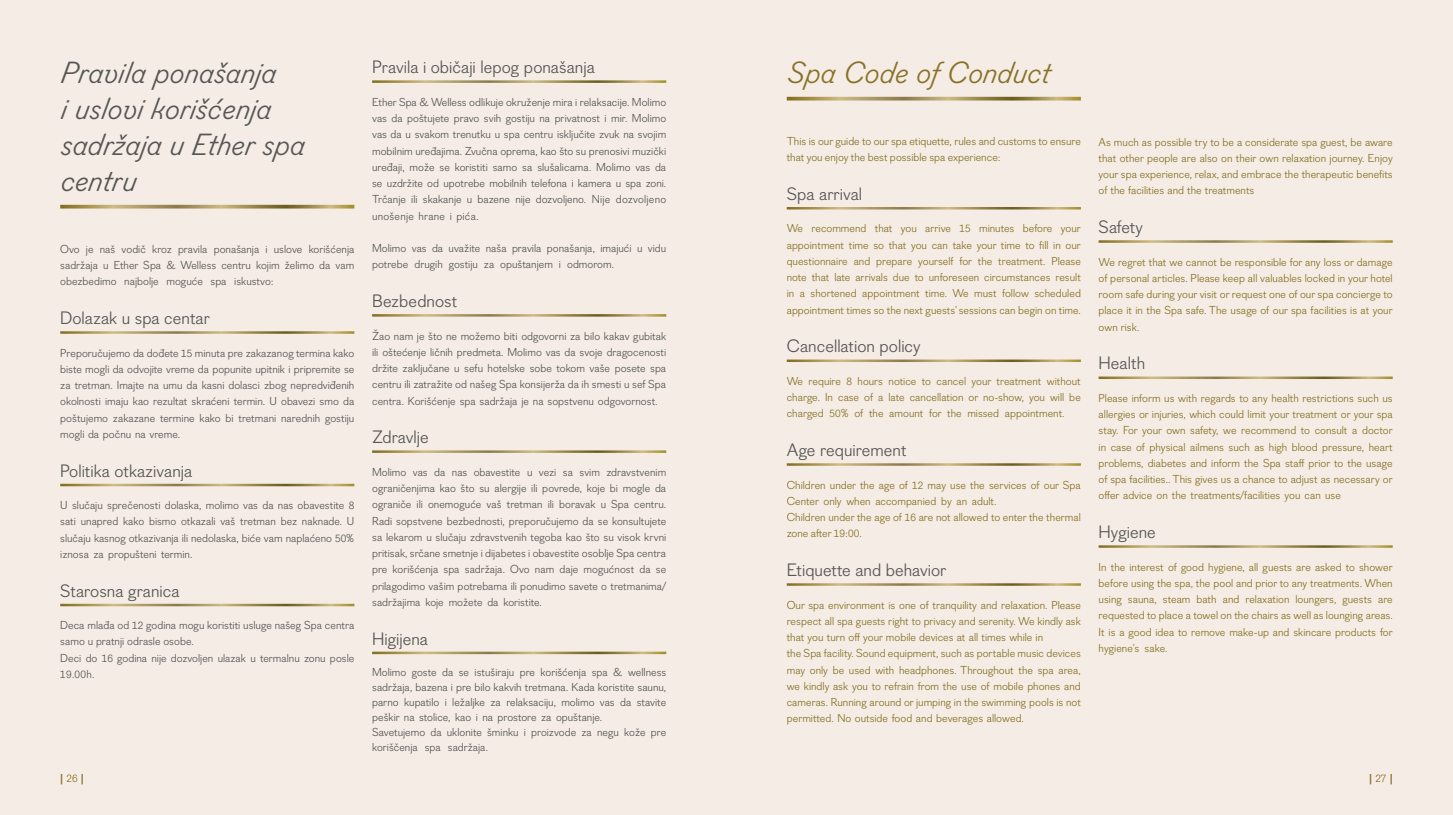
<style>
.page{position:relative;width:1453px;height:815px;background:#f5ede5}
.page>*{position:absolute;margin:0;border:0;box-sizing:border-box;transform-origin:0 0}
.t1{font:italic 30px/36px "Figgins Sans";color:#575756}
.t2{font:italic 30px "Figgins Sans";color:#887229}
.t3{font:17.5px "Figgins Sans";color:#575756}
.t4{font:11.25px/16.2px "Figgins Sans";color:#575756;text-align:justify}
.t5{font:11.25px/16.2px "Figgins Sans";color:#887229;text-align:justify}
.t6{font:700 11.25px "Figgins Sans";color:#887229}
.s1{font-weight:400}
</style>
<div class="page">
<svg style="left:60px;top:205px;width:294px;height:4px"></svg>
<hr style="left:60px;top:331px;width:294px;height:3px;background:#fff">
<hr style="left:60px;top:484px;width:294px;height:2px;background:#fff">
<hr style="left:60px;top:604px;width:294px;height:2px;background:#fff">
<hr style="left:372px;top:80px;width:294px;height:3px;background:#fff">
<hr style="left:372px;top:314px;width:294px;height:3px;background:#fff">
<hr style="left:372px;top:450px;width:294px;height:3px;background:#fff">
<hr style="left:372px;top:652px;width:294px;height:2px;background:#fff">
<svg style="left:787px;top:97px;width:294px;height:4px"></svg>
<hr style="left:787px;top:207px;width:294px;height:3px;background:#fff">
<hr style="left:787px;top:360px;width:294px;height:2px;background:#fff">
<hr style="left:787px;top:463px;width:294px;height:3px;background:#fff">
<hr style="left:787px;top:583px;width:294px;height:3px;background:#fff">
<hr style="left:1098px;top:240px;width:295px;height:3px;background:#fff">
<hr style="left:1098px;top:377px;width:295px;height:2px;background:#fff">
<hr style="left:1098px;top:545px;width:295px;height:3px;background:#fff">
<h1 class="t1" style="left:60px;top:55px;width:246px">Pravila ponašanja<br>i uslovi korišćenja sadržaja u Ether spa centru</h1>
<p class="t4" style="left:60px;top:241px;width:296px">Ovo je naš vodič kroz pravila ponašanja i uslove korišćenja sadržaja u Ether Spa &amp; Welless centru kojim želimo da vam obezbedimo najbolje moguće spa iskustvo:</p>
<h2 class="t3" style="left:60px;top:308px;width:151px">Dolazak u spa centar</h2>
<p class="t4" style="left:60px;top:345px;width:296px">Preporučujemo da dođete 15 minuta pre zakazanog termina kako biste mogli da odvojite vreme da popunite upitnik i pripremite se za tretman. Imajte na umu da kasni dolasci zbog nepredviđenih okolnosti imaju kao rezultat skraćeni termin. U obavezi smo da poštujemo zakazane termine kako bi tretmani narednih gostiju mogli da počnu na vreme.</p>
<h2 class="t3" style="left:60px;top:460px;width:134px">Politika otkazivanja</h2>
<p class="t4" style="left:60px;top:498px;width:296px">U slučaju sprečenosti dolaska, molimo vas da nas obavestite 8 sati unapred kako bismo otkazali vaš tretman bez naknade. U slučaju kasnog otkazivanja ili nedolaska, biće vam naplaćeno 50% iznosa za propušteni termin.</p>
<h2 class="t3" style="left:60px;top:580px;width:121px">Starosna granica</h2>
<p class="t4" style="left:60px;top:618px;width:296px;text-align:left">Deca mlađa od 12 godina mogu koristiti usluge našeg Spa centra samo u pratnji odrasle osobe.<br>Deci do 16 godina nije dozvoljen ulazak u termalnu zonu posle 19.00h.</p>
<h2 class="t3" style="left:372px;top:57px;width:224px">Pravila i običaji lepog ponašanja</h2>
<p class="t4" style="left:372px;top:94px;width:296px">Ether Spa &amp; Welless odlikuje okruženje mira i relaksacije. Molimo vas da poštujete pravo svih gostiju na privatnost i mir. Molimo vas da u svakom trenutku u spa centru isključite zvuk na svojim mobilnim uređajima. Zvučna oprema, kao što su prenosivi muzički uređaji, može se koristiti samo sa slušalicama. Molimo vas da se uzdržite od upotrebe mobilnih telefona i kamera u spa zoni.<br>Trčanje ili skakanje u bazene nije dozvoljeno. Nije dozvoljeno unošenje hrane i pića.</p>
<p class="t4" style="left:372px;top:240px;width:296px">Molimo vas da uvažite naša pravila ponašanja, imajući u vidu potrebe drugih gostiju za opuštanjem i odmorom.</p>
<h2 class="t3" style="left:372px;top:291px;width:87px">Bezbednost</h2>
<p class="t4" style="left:372px;top:328px;width:296px">Žao nam je što ne možemo biti odgovorni za bilo kakav gubitak ili oštećenje ličnih predmeta. Molimo vas da svoje dragocenosti držite zaključane u sefu hotelske sobe tokom vaše posete spa centru ili zatražite od našeg Spa konsijerža da ih smesti u sef Spa centra. Korišćenje spa sadržaja je na sopstvenu odgovornost.</p>
<h2 class="t3" style="left:372px;top:427px;width:58px">Zdravlje</h2>
<p class="t4" style="left:372px;top:464px;width:296px">Molimo vas da nas obavestite u vezi sa svim zdravstvenim ograničenjima kao što su alergije ili povrede, koje bi mogle da ograniče ili onemoguće vaš tretman ili boravak u Spa centru.<br>Radi sopstvene bezbednosti, preporučujemo da se konsultujete sa lekarom u slučaju zdravstvenih tegoba kao što su visok krvni pritisak, srčane smetnje i dijabetes i obavestite osoblje Spa centra pre korišćenja spa sadržaja. Ovo nam daje mogućnost da se prilagodimo vašim potrebama ili ponudimo savete o tretmanima/ sadržajima koje možete da koristite.</p>
<h2 class="t3" style="left:372px;top:628px;width:58px">Higijena</h2>
<p class="t4" style="left:372px;top:665px;width:296px;line-height:15px;text-align:left">Molimo goste da se istuširaju pre korišćenja spa &amp; wellness sadržaja, bazena i pre bilo kakvih tretmana. Kada koristite saunu, parno kupatilo i ležaljke za relaksaciju, molimo vas da stavite peškir na stolice, kao i na prostore za opuštanje.<br>Savetujemo da uklonite šminku i proizvode za negu kože pre koriščenja spa sadržaja.</p>
<h1 class="t2" style="left:787px;top:54px;width:265px">Spa Code of Conduct</h1>
<p class="t5" style="left:787px;top:133px;width:296px">This is our guide to our spa etiquette, rules and customs to ensure that you enjoy the best possible spa experience:</p>
<h2 class="t3" style="left:787px;top:183px;width:77px">Spa arrival</h2>
<p class="t5" style="left:787px;top:221px;width:296px">We recommend that you arrive 15 minutes before your appointment time so that you can take your time to fill in our questionnaire and prepare yourself for the treatment. Please note that late arrivals due to unforeseen circumstances result in a shortened appointment time. We must follow scheduled appointment times so the next guests’ sessions can begin on time.</p>
<h2 class="t3" style="left:787px;top:336px;width:135px">Cancellation policy</h2>
<p class="t5" style="left:787px;top:373px;width:296px">We require 8 hours notice to cancel your treatment without charge. In case of a late cancellation or no-show, you will be charged 50% of the amount for the missed appointment.</p>
<h2 class="t3" style="left:787px;top:440px;width:121px">Age requirement</h2>
<p class="t5" style="left:787px;top:477px;width:296px;text-align:left">Children under the age of 12 may use the services of our Spa Center only when accompanied by an adult.<br>Children under the age of 16 are not allowed to enter the thermal zone after 19:00.</p>
<h2 class="t3" style="left:787px;top:560px;width:161px">Etiquette and behavior</h2>
<p class="t5" style="left:787px;top:597px;width:296px;text-align:left">Our spa environment is one of tranquility and relaxation. Please respect all spa guests right to privacy and serenity. We kindly ask that you turn off your mobile devices at all times while in<br>the Spa facility. Sound equipment, such as portable music devices may only be used with headphones. Throughout the spa area, we kindly ask you to refrain from the use of mobile phones and cameras. Running around or jumping in the swimming pools is not permitted. No outside food and beverages allowed.</p>
<p class="t5" style="left:1098px;top:134px;width:296px">As much as possible try to be a considerate spa guest, be aware that other people are also on their own relaxation journey. Enjoy your spa experience, relax, and embrace the therapeutic benefits of the facilities and the treatments</p>
<h2 class="t3" style="left:1098px;top:217px;width:46px">Safety</h2>
<p class="t5" style="left:1098px;top:254px;width:296px">We regret that we cannot be responsible for any loss or damage of personal articles. Please keep all valuables locked in your hotel room safe during your visit or request one of our spa concierge to place it in the Spa safe. The usage of our spa facilities is at your own risk.</p>
<h2 class="t3" style="left:1098px;top:353px;width:48px">Health</h2>
<p class="t5" style="left:1098px;top:390px;width:296px">Please inform us with regards to any health restrictions such us allergies or injuries, which could limit your treatment or your spa stay. For your own safety, we recommend to consult a doctor in case of physical ailmens such as high blood pressure, heart problems, diabetes and inform the Spa staff prior to the usage of spa facilities.. This gives us a chance to adjust as necessary or offer advice on the treatments/facilities you can use</p>
<h2 class="t3" style="left:1098px;top:522px;width:59px">Hygiene</h2>
<p class="t5" style="left:1098px;top:559px;width:296px">In the interest of good hygiene, all guests are asked to shower before using the spa, the pool and prior to any treatments. When using sauna, steam bath and relaxation loungers, guests are requested to place a towel on the chairs as well as lounging areas.<br>It is a good idea to remove make-up and skincare products for hygiene’s sake.</p>
<p class="t6" style="left:60px;top:771px;width:25px">| <span class="s1">26</span> |</p>
<p class="t6" style="left:1369px;top:771px;width:25px">| <span class="s1">27</span> |</p>
</div>
